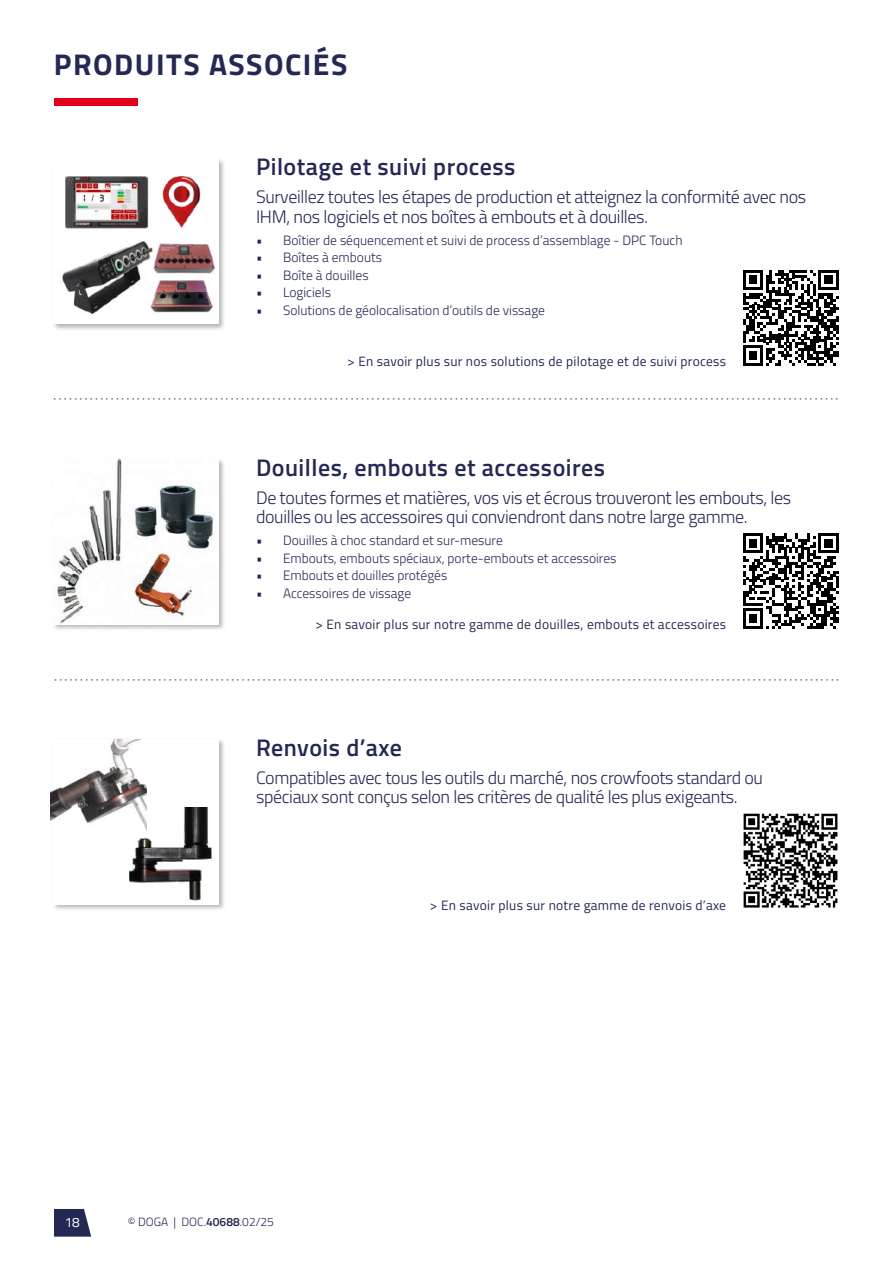
<style>
.page{position:relative;width:893px;height:1263px;background:#fff}
.page>*{position:absolute;margin:0;border:0;box-sizing:border-box;transform-origin:0 0}
.t1{font:700 30px "Titillium Web";letter-spacing:.05em;color:#242954}
.t2{font:600 24px "Titillium Web";letter-spacing:.02em;color:#242954}
.t3{font:300 18px/19.5px "Titillium Web";letter-spacing:-.02em;color:#242954}
.t4{font:300 13.5px "Titillium Web";color:#242954}
.t5{font:13.5px "Titillium Web";letter-spacing:.02em;color:#242954}
.t6{font:13.5px "Titillium Web";color:#fff}
.t7{font:300 12px "Titillium Web";color:#242954}
.s1{font-weight:600}
</style>
<div class="page">
<svg style="left:54px;top:1209px;width:37px;height:27px"></svg>
<div style="left:54px;top:98px;width:83px;height:7px;background:#e2001a"></div>
<div style="left:51px;top:157px;width:175px;height:174px;background:#000;opacity:.3"></div>
<img style="left:53px;top:158px;width:165px;height:165px">
<svg style="left:743px;top:270px;width:96px;height:96px"></svg>
<div style="left:51px;top:458px;width:175px;height:173px;background:#000;opacity:.3"></div>
<img style="left:53px;top:459px;width:165px;height:165px">
<svg style="left:743px;top:533px;width:96px;height:96px"></svg>
<div style="left:51px;top:738px;width:175px;height:174px;background:#000;opacity:.3"></div>
<div style="left:53px;top:739px;width:165px;height:165px;background:#fff"></div>
<img style="left:51px;top:739px;width:96px;height:96px">
<img style="left:121px;top:807px;width:91px;height:94px">
<img style="left:743px;top:813px;width:95px;height:95px">
<h1 class="t1" style="left:54px;top:42px;width:295px">PRODUITS ASSOCIÉS</h1>
<h2 class="t2" style="left:256px;top:149px;width:261px">Pilotage et suivi process</h2>
<p class="t3" style="left:256px;top:186px;width:552px">Surveillez toutes les étapes de production et atteignez la conformité avec nos<br>IHM, nos logiciels et nos boîtes à embouts et à douilles.</p>
<p class="t4" style="left:256px;top:230px;width:428px">• Boîtier de séquencement et suivi de process d’assemblage - DPC Touch</p>
<p class="t4" style="left:256px;top:247px;width:127px">• Boîtes à embouts</p>
<p class="t4" style="left:256px;top:265px;width:114px">• Boîte à douilles</p>
<p class="t4" style="left:256px;top:282px;width:76px">• Logiciels</p>
<p class="t4" style="left:256px;top:300px;width:290px">• Solutions de géolocalisation d’outils de vissage</p>
<p class="t5" style="left:347px;top:351px;width:380px">&gt; En savoir plus sur nos solutions de pilotage et de suivi process</p>
<h2 class="t2" style="left:256px;top:449px;width:351px">Douilles, embouts et accessoires</h2>
<p class="t3" style="left:256px;top:487px;width:537px">De toutes formes et matières, vos vis et écrous trouveront les embouts, les douilles ou les accessoires qui conviendront dans notre large gamme.</p>
<p class="t4" style="left:256px;top:531px;width:248px">• Douilles à choc standard et sur-mesure</p>
<p class="t4" style="left:256px;top:548px;width:362px">• Embouts, embouts spéciaux, porte-embouts et accessoires</p>
<p class="t4" style="left:256px;top:566px;width:193px">• Embouts et douilles protégés</p>
<p class="t4" style="left:256px;top:583px;width:157px">• Accessoires de vissage</p>
<p class="t5" style="left:315px;top:615px;width:412px">&gt; En savoir plus sur notre gamme de douilles, embouts et accessoires</p>
<h2 class="t2" style="left:256px;top:729px;width:147px">Renvois d’axe</h2>
<p class="t3" style="left:256px;top:767px;width:508px">Compatibles avec tous les outils du marché, nos crowfoots standard ou spéciaux sont conçus selon les critères de qualité les plus exigeants.</p>
<p class="t6" style="left:65px;top:1212px;width:17px">18</p>
<p class="t7" style="left:128px;top:1213px;width:148px">© DOGA | DOC.<span class="s1">40688</span>.02/25</p>
<p class="t5" style="left:430px;top:895px;width:298px">&gt; En savoir plus sur notre gamme de renvois d’axe</p>
</div>
